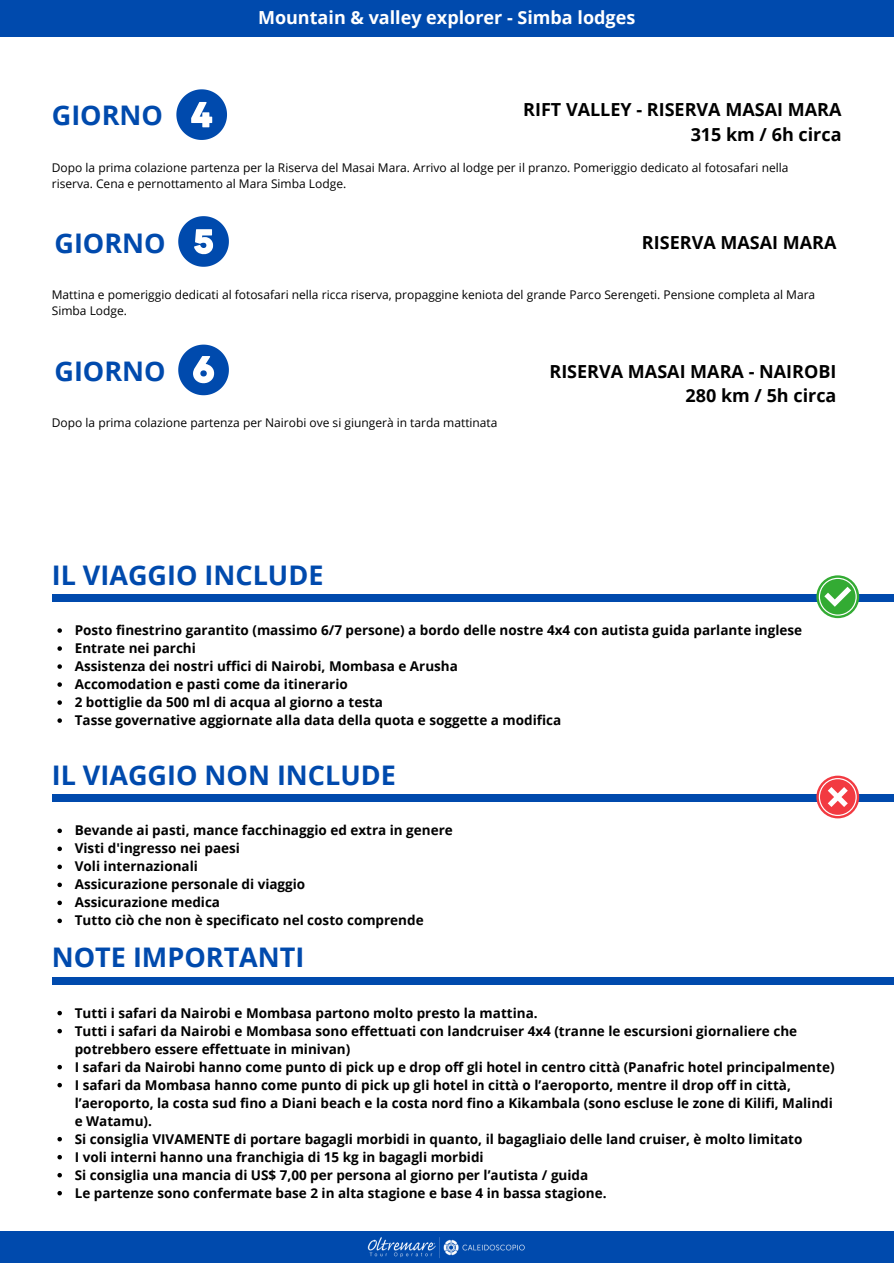
<style>
.page{position:relative;width:894px;height:1264px;background:#fff}
.page>*{position:absolute;margin:0;border:0;box-sizing:border-box;transform-origin:0 0}
.t1{font:700 27px "Open Sans";color:#004aad}
.t2{font:700 18px/24.8px "Open Sans";color:#000;text-align:right}
.t3{font:700 18px "Open Sans";color:#fff}
.t4{font:700 13.5px/18px "Open Sans";color:#000}
.t5{font:12px "Open Sans";color:#000}
</style>
<div class="page">
<div style="left:0;top:0;width:893px;height:37px;background:#004aad"></div>
<svg style="left:176px;top:89px;width:51px;height:51px"></svg>
<div style="left:0;top:1231px;width:893px;height:32px;background:#004aad"></div>
<img style="left:367px;top:1237px;width:158px;height:21px">
<div style="left:52px;top:594px;width:841px;height:7px;background:#004aad"></div>
<div style="left:52px;top:794px;width:841px;height:8px;background:#004aad"></div>
<div style="left:52px;top:976px;width:841px;height:8px;background:#004aad"></div>
<svg style="left:816px;top:575px;width:42px;height:43px"></svg>
<svg style="left:818px;top:577px;width:38px;height:38px"></svg>
<svg style="left:816px;top:775px;width:42px;height:43px"></svg>
<svg style="left:818px;top:778px;width:38px;height:38px"></svg>
<svg style="left:178px;top:216px;width:51px;height:51px"></svg>
<svg style="left:57px;top:628px;width:5px;height:4px"></svg>
<svg style="left:57px;top:646px;width:5px;height:4px"></svg>
<svg style="left:57px;top:664px;width:5px;height:4px"></svg>
<svg style="left:57px;top:682px;width:5px;height:4px"></svg>
<svg style="left:57px;top:700px;width:5px;height:4px"></svg>
<svg style="left:57px;top:718px;width:5px;height:4px"></svg>
<svg style="left:57px;top:828px;width:5px;height:5px"></svg>
<svg style="left:57px;top:846px;width:5px;height:5px"></svg>
<svg style="left:57px;top:864px;width:5px;height:5px"></svg>
<svg style="left:57px;top:882px;width:5px;height:5px"></svg>
<svg style="left:57px;top:900px;width:5px;height:5px"></svg>
<svg style="left:57px;top:918px;width:5px;height:5px"></svg>
<svg style="left:57px;top:1010px;width:5px;height:5px"></svg>
<svg style="left:57px;top:1028px;width:5px;height:5px"></svg>
<svg style="left:57px;top:1064px;width:5px;height:5px"></svg>
<svg style="left:57px;top:1082px;width:5px;height:5px"></svg>
<svg style="left:57px;top:1136px;width:5px;height:5px"></svg>
<svg style="left:57px;top:1154px;width:5px;height:5px"></svg>
<svg style="left:57px;top:1173px;width:5px;height:4px"></svg>
<svg style="left:57px;top:1191px;width:5px;height:4px"></svg>
<svg style="left:178px;top:344px;width:51px;height:51px"></svg>
<p class="t1" style="left:52px;top:97px;width:113px">GIORNO</p>
<p class="t3" style="left:258px;top:5px;width:378px">Mountain &amp; valley explorer - Simba lodges</p>
<h2 class="t2" style="left:523px;top:97px;width:320px">RIFT VALLEY - RISERVA MASAI MARA<br>315 km / 6h circa</h2>
<p class="t5" style="left:52px;top:159px;width:738px">Dopo la prima colazione partenza per la Riserva del Masai Mara. Arrivo al lodge per il pranzo. Pomeriggio dedicato al fotosafari nella</p>
<p class="t5" style="left:52px;top:175px;width:296px">riserva. Cena e pernottamento al Mara Simba Lodge.</p>
<p class="t1" style="left:54px;top:224px;width:113px">GIORNO</p>
<p class="t2" style="left:641px;top:230px;width:196px">RISERVA MASAI MARA</p>
<p class="t5" style="left:52px;top:286px;width:764px">Mattina e pomeriggio dedicati al fotosafari nella ricca riserva, propaggine keniota del grande Parco Serengeti. Pensione completa al Mara</p>
<h1 class="t5" style="left:52px;top:302px;width:77px">Simba Lodge.</h1>
<h1 class="t1" style="left:54px;top:352px;width:113px">GIORNO</h1>
<h2 class="t5" style="left:52px;top:414px;width:447px">Dopo la prima colazione partenza per Nairobi ove si giungerà in tarda mattinata</h2>
<h1 class="t1" style="left:52px;top:556px;width:273px">IL VIAGGIO INCLUDE</h1>
<h2 class="t2" style="left:549px;top:358px;width:288px">RISERVA MASAI MARA - NAIROBI<br>280 km / 5h circa</h2>
<p class="t4" style="left:75px;top:621px;width:728px">Posto finestrino garantito (massimo 6/7 persone) a bordo delle nostre 4x4 con autista guida parlante inglese</p>
<p class="t4" style="left:75px;top:639px;width:123px">Entrate nei parchi</p>
<p class="t4" style="left:75px;top:657px;width:384px">Assistenza dei nostri uffici di Nairobi, Mombasa e Arusha</p>
<p class="t4" style="left:75px;top:675px;width:274px">Accomodation e pasti come da itinerario</p>
<p class="t4" style="left:75px;top:693px;width:310px">2 bottiglie da 500 ml di acqua al giorno a testa</p>
<p class="t4" style="left:75px;top:711px;width:488px">Tasse governative aggiornate alla data della quota e soggette a modifica</p>
<p class="t1" style="left:52px;top:756px;width:345px">IL VIAGGIO NON INCLUDE</p>
<p class="t4" style="left:75px;top:821px;width:379px">Bevande ai pasti, mance facchinaggio ed extra in genere</p>
<h1 class="t4" style="left:75px;top:839px;width:167px">Visti d'ingresso nei paesi</h1>
<p class="t4" style="left:75px;top:857px;width:125px">Voli internazionali</p>
<p class="t4" style="left:75px;top:875px;width:232px">Assicurazione personale di viaggio</p>
<p class="t4" style="left:75px;top:893px;width:147px">Assicurazione medica</p>
<p class="t4" style="left:75px;top:911px;width:350px">Tutto ciò che non è specificato nel costo comprende</p>
<h1 class="t1" style="left:52px;top:938px;width:254px">NOTE IMPORTANTI</h1>
<p class="t4" style="left:75px;top:1003px;width:464px">Tutti i safari da Nairobi e Mombasa partono molto presto la mattina.</p>
<p class="t4" style="left:75px;top:1021px;width:723px">Tutti i safari da Nairobi e Mombasa sono effettuati con landcruiser 4x4 (tranne le escursioni giornaliere che potrebbero essere effettuate in minivan)</p>
<p class="t4" style="left:75px;top:1057px;width:761px">I safari da Nairobi hanno come punto di pick up e drop off gli hotel in centro città (Panafric hotel principalmente)</p>
<h1 class="t4" style="left:75px;top:1075px;width:759px">I safari da Mombasa hanno come punto di pick up gli hotel in città o l’aeroporto, mentre il drop off in città, l’aeroporto, la costa sud fino a Diani beach e la costa nord fino a Kikambala (sono escluse le zone di Kilifi, Malindi e Watamu).</h1>
<p class="t4" style="left:75px;top:1129px;width:729px">Si consiglia VIVAMENTE di portare bagagli morbidi in quanto, il bagagliaio delle land cruiser, è molto limitato</p>
<p class="t4" style="left:75px;top:1147px;width:410px">I voli interni hanno una franchigia di 15 kg in bagagli morbidi</p>
<p class="t4" style="left:75px;top:1165px;width:515px">Si consiglia una mancia di US$ 7,00 per persona al giorno per l’autista / guida</p>
<p class="t4" style="left:75px;top:1183px;width:533px">Le partenze sono confermate base 2 in alta stagione e base 4 in bassa stagione.</p>
</div>
